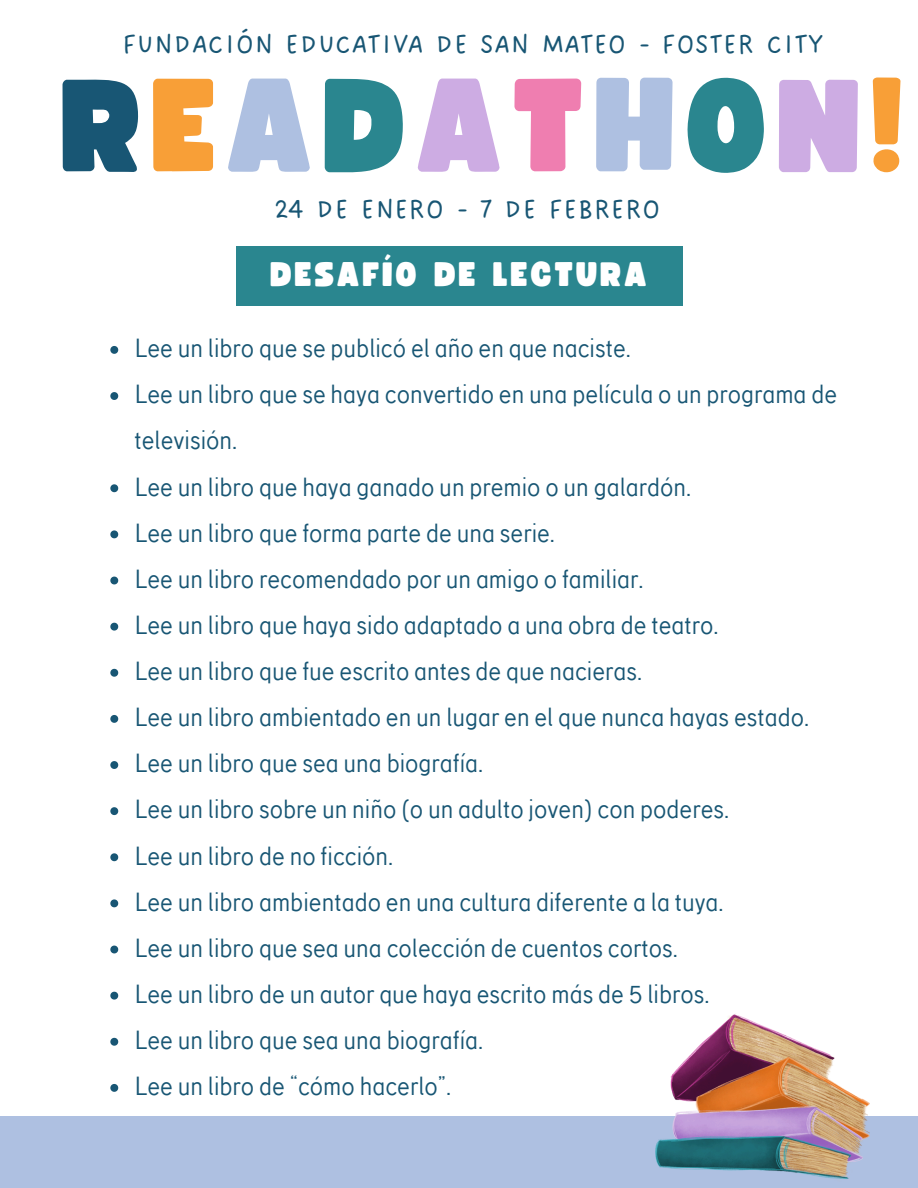
<style>
.page{position:relative;width:918px;height:1188px;background:#fff}
.page>*{position:absolute;margin:0;border:0;box-sizing:border-box;transform-origin:0 0}
.t1{font:130.35px "Funtastic";letter-spacing:.075em;color:#f89f37}
.t2{font:33.75px "Funtastic";letter-spacing:.09em;color:#fff}
.t3{font:29.25px "DO Sans Regular Alt";color:#185674}
.t4{font:26.7px/46.2px "TT Corals";color:#185674}
.s1{color:#185674}
.s2{color:#aec0e1}
.s3{color:#2a868f}
.s4{color:#cdace3}
.s5{color:#ef7eb0}
</style>
<div class="page">
<div style="left:0;top:1117px;width:918px;height:71px;background:#aec0e1"></div>
<svg style="left:110px;top:346px;width:8px;height:8px"></svg>
<svg style="left:110px;top:392px;width:8px;height:8px"></svg>
<svg style="left:110px;top:484px;width:8px;height:8px"></svg>
<svg style="left:110px;top:530px;width:8px;height:8px"></svg>
<svg style="left:110px;top:577px;width:8px;height:7px"></svg>
<svg style="left:110px;top:623px;width:8px;height:8px"></svg>
<svg style="left:110px;top:669px;width:8px;height:8px"></svg>
<svg style="left:110px;top:715px;width:8px;height:8px"></svg>
<svg style="left:110px;top:761px;width:8px;height:8px"></svg>
<svg style="left:110px;top:807px;width:8px;height:8px"></svg>
<svg style="left:110px;top:853px;width:8px;height:8px"></svg>
<svg style="left:110px;top:899px;width:8px;height:8px"></svg>
<svg style="left:110px;top:946px;width:8px;height:7px"></svg>
<svg style="left:110px;top:992px;width:8px;height:8px"></svg>
<svg style="left:110px;top:1038px;width:8px;height:8px"></svg>
<svg style="left:110px;top:1084px;width:8px;height:8px"></svg>
<div style="left:236px;top:246px;width:446px;height:60px;background:#2a868f"></div>
<img style="left:571px;top:1014px;width:347px;height:165px">
<p class="t3" style="left:122px;top:27px;width:703px">FUNDACIÓN EDUCATIVA DE SAN MATEO - FOSTER CITY</p>
<p class="t1" style="left:63px;top:67px;width:845px"><span class="s1">R</span>E<span class="s2">A</span><span class="s3">D</span><span class="s4">A</span><span class="s5">T</span><span class="s2">H</span><span class="s3">O</span><span class="s4">N</span>!</p>
<p class="t3" style="left:274px;top:192px;width:388px">24 DE ENERO - 7 DE FEBRERO</p>
<p class="t2" style="left:271px;top:259px;width:378px">DESAFÍO DE LECTURA</p>
<h3 class="t4" style="left:134px;top:325px;width:498px">Lee un libro que se publicó el año en que naciste.</h3>
<h1 class="t4" style="left:134px;top:372px;width:704px">Lee un libro que se haya convertido en una película o un programa de televisión.</h1>
<h3 class="t4" style="left:134px;top:464px;width:558px">Lee un libro que haya ganado un premio o un galardón.</h3>
<h2 class="t4" style="left:134px;top:510px;width:422px">Lee un libro que forma parte de una serie.</h2>
<p class="t4" style="left:134px;top:556px;width:511px">Lee un libro recomendado por un amigo o familiar.</p>
<p class="t4" style="left:134px;top:602px;width:586px">Lee un libro que haya sido adaptado a una obra de teatro.</p>
<p class="t4" style="left:134px;top:648px;width:509px">Lee un libro que fue escrito antes de que nacieras.</p>
<p class="t4" style="left:134px;top:694px;width:677px">Lee un libro ambientado en un lugar en el que nunca hayas estado.</p>
<p class="t4" style="left:134px;top:741px;width:350px">Lee un libro que sea una biografía.</p>
<p class="t4" style="left:134px;top:787px;width:596px">Lee un libro sobre un niño (o un adulto joven) con poderes.</p>
<p class="t4" style="left:134px;top:833px;width:261px">Lee un libro de no ficción.</p>
<p class="t4" style="left:134px;top:879px;width:591px">Lee un libro ambientado en una cultura diferente a la tuya.</p>
<p class="t4" style="left:134px;top:925px;width:545px">Lee un libro que sea una colección de cuentos cortos.</p>
<p class="t4" style="left:134px;top:971px;width:577px">Lee un libro de un autor que haya escrito más de 5 libros.</p>
<p class="t4" style="left:134px;top:1017px;width:350px">Lee un libro que sea una biografía.</p>
<p class="t4" style="left:134px;top:1063px;width:318px">Lee un libro de “cómo hacerlo”.</p>
</div>
